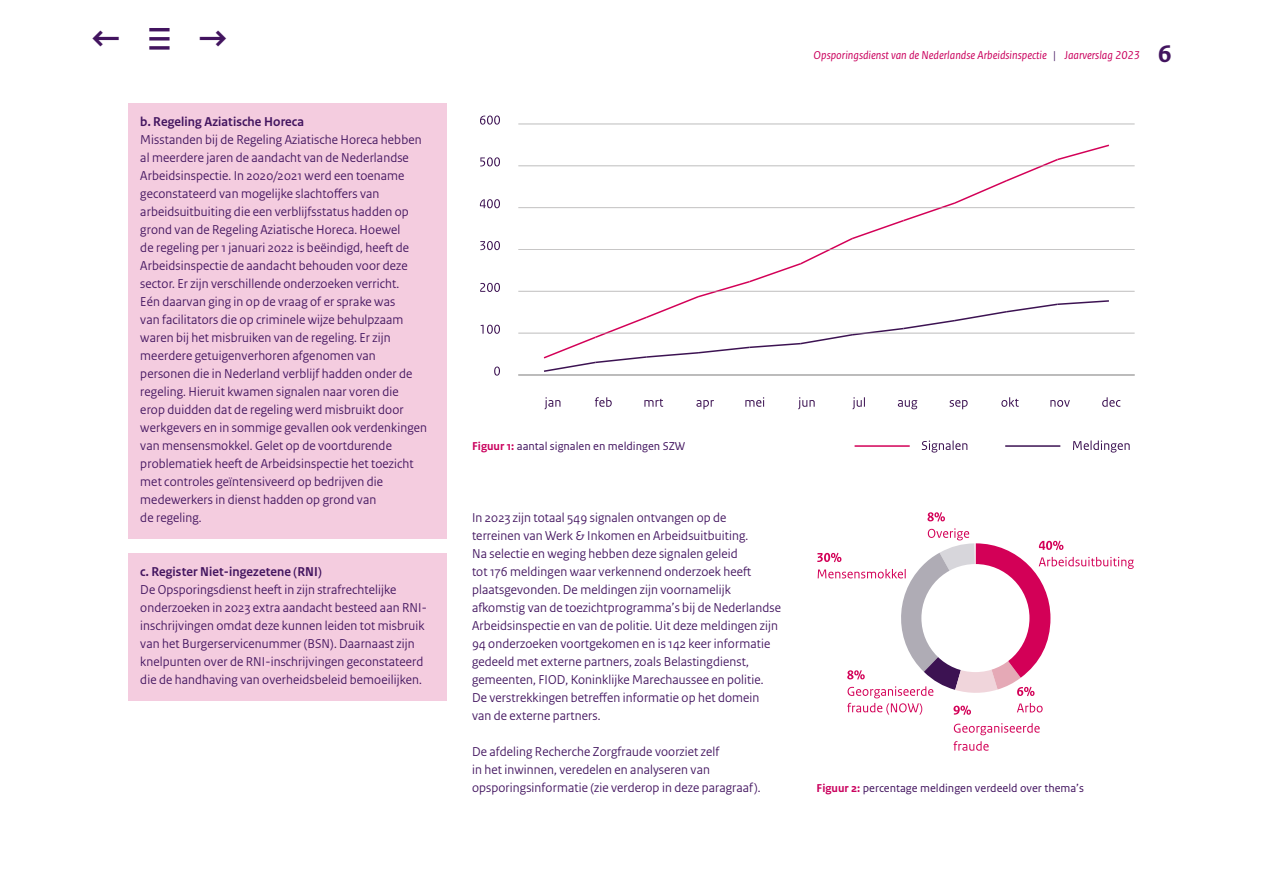
<style>
.page{position:relative;width:1263px;height:893px;background:#fff}
.page>*{position:absolute;margin:0;border:0;box-sizing:border-box;transform-origin:0 0}
.t1{font:italic 51.3px "Rijksoverheid Sans Text";color:#42145f}
.t2{font:700 33px "Rijksoverheid Sans Text";color:#42145f}
.P_Bodytekst_kader{font:13.5px/18px "Rijksoverheid Sans Heading";letter-spacing:.01em;color:#42145f}
.P_Bodytekst{font:13.5px/18px "Rijksoverheid Sans Heading";letter-spacing:.01em;color:#42145f}
.P_Tussenkopje_bodytekst_kader{font:700 13.5px "Rijksoverheid Sans Heading";letter-spacing:.01em;color:#42145f}
.P_fotobijschrift_paars{font:12px "Rijksoverheid Sans Text";color:#42145f}
.t3{font:italic 12px "Rijksoverheid Sans Text";color:#ca005d}
.s1{font-weight:700;font-style:normal;font-size:33px}
.s2{color:#42145f}
.s3{font-weight:700;font-style:normal;font-size:25.5px;color:#42145f}
.s4{font-weight:700;color:#ca005d}
</style>
<div class="page">
<hr style="left:854px;top:445px;width:56px;height:2px;background:#d30057">
<hr style="left:1005px;top:445px;width:55px;height:2px;background:#3c1252">
<svg style="left:494px;top:367px;width:6px;height:9px"></svg>
<svg style="left:481px;top:325px;width:19px;height:9px"></svg>
<svg style="left:480px;top:283px;width:20px;height:9px"></svg>
<svg style="left:480px;top:241px;width:20px;height:9px"></svg>
<svg style="left:480px;top:199px;width:20px;height:9px"></svg>
<svg style="left:480px;top:157px;width:20px;height:9px"></svg>
<svg style="left:480px;top:116px;width:20px;height:9px"></svg>
<svg style="left:542px;top:144px;width:569px;height:228px"></svg>
<svg style="left:545px;top:397px;width:15px;height:12px"></svg>
<svg style="left:595px;top:397px;width:17px;height:10px"></svg>
<svg style="left:644px;top:399px;width:19px;height:8px"></svg>
<svg style="left:696px;top:400px;width:18px;height:9px"></svg>
<svg style="left:745px;top:397px;width:19px;height:10px"></svg>
<svg style="left:798px;top:397px;width:17px;height:12px"></svg>
<svg style="left:852px;top:397px;width:13px;height:12px"></svg>
<svg style="left:898px;top:400px;width:19px;height:9px"></svg>
<svg style="left:950px;top:400px;width:18px;height:9px"></svg>
<svg style="left:1001px;top:397px;width:18px;height:10px"></svg>
<svg style="left:1050px;top:400px;width:20px;height:7px"></svg>
<svg style="left:1102px;top:397px;width:18px;height:10px"></svg>
<svg style="left:922px;top:440px;width:45px;height:13px"></svg>
<svg style="left:1073px;top:440px;width:57px;height:13px"></svg>
<hr style="left:518px;top:375px;width:616px;height:1px;background:#b3b2b2">
<hr style="left:518px;top:333px;width:616px;height:1px;background:#b3b2b2">
<hr style="left:518px;top:291px;width:616px;height:1px;background:#b3b2b2">
<hr style="left:518px;top:249px;width:616px;height:1px;background:#b3b2b2">
<hr style="left:518px;top:207px;width:616px;height:1px;background:#b3b2b2">
<hr style="left:518px;top:165px;width:616px;height:1px;background:#b3b2b2">
<hr style="left:518px;top:124px;width:616px;height:1px;background:#b3b2b2">
<svg style="left:927px;top:512px;width:18px;height:10px"></svg>
<svg style="left:817px;top:528px;width:317px;height:187px"></svg>
<svg style="left:954px;top:723px;width:86px;height:12px"></svg>
<svg style="left:953px;top:741px;width:35px;height:10px"></svg>
<div style="left:128px;top:103px;width:318px;height:39px;background:#f4ccdf"></div>
<div style="left:128px;top:121px;width:318px;height:417px;background:#f4ccdf"></div>
<div style="left:128px;top:553px;width:318px;height:39px;background:#f4ccdf"></div>
<div style="left:128px;top:571px;width:318px;height:129px;background:#f4ccdf"></div>
<h2 class="t2" style="left:91px;top:20px;width:30px">←</h2>
<h1 class="t1" style="left:146px;top:9px;width:83px">≡ <span class="s1">→</span></h1>
<p class="P_Tussenkopje_bodytekst_kader" style="left:140px;top:114px;width:165px">b. Regeling Aziatische Horeca</p>
<p class="P_Bodytekst_kader" style="left:140px;top:131px;width:288px">Misstanden bij de Regeling Aziatische Horeca hebben al meerdere jaren de aandacht van de Nederlandse Arbeidsinspectie. In 2020/2021 werd een toename geconstateerd van mogelijke slachtoffers van arbeidsuitbuiting die een verblijfsstatus hadden op grond van de Regeling Aziatische Horeca. Hoewel<br>de regeling per 1 januari 2022 is beëindigd, heeft de Arbeidsinspectie de aandacht behouden voor deze sector. Er zijn verschillende onderzoeken verricht.<br>Eén daarvan ging in op de vraag of er sprake was<br>van facilitators die op criminele wijze behulpzaam waren bij het misbruiken van de regeling. Er zijn meerdere getuigenverhoren afgenomen van personen die in Nederland verblijf hadden onder de regeling. Hieruit kwamen signalen naar voren die<br>erop duidden dat de regeling werd misbruikt door werkgevers en in sommige gevallen ook verdenkingen van mensensmokkel. Gelet op de voortdurende problematiek heeft de Arbeidsinspectie het toezicht met controles geïntensiveerd op bedrijven die medewerkers in dienst hadden op grond van<br>de regeling.</p>
<p class="P_Tussenkopje_bodytekst_kader" style="left:140px;top:564px;width:183px">c. Register Niet-ingezetene (RNI)</p>
<p class="P_Bodytekst_kader" style="left:140px;top:581px;width:288px">De Opsporingsdienst heeft in zijn strafrechtelijke onderzoeken in 2023 extra aandacht besteed aan RNI&shy;inschrijvingen omdat deze kunnen leiden tot misbruik van het Burgerservicenummer (BSN). Daarnaast zijn knelpunten over de RNI-inschrijvingen geconstateerd die de handhaving van overheidsbeleid bemoeilijken.</p>
<p class="t3" style="left:814px;top:48px;width:359px">Opsporingsdienst van de Nederlandse Arbeidsinspectie <span class="s2">|</span> Jaarverslag 2023 <span class="s3">6</span></p>
<p class="P_fotobijschrift_paars" style="left:472px;top:439px;width:215px"><span class="s4">Figuur 1:</span> aantal signalen en meldingen SZW</p>
<p class="P_Bodytekst" style="left:472px;top:509px;width:310px">In 2023 zijn totaal 549 signalen ontvangen op de<br>terreinen van Werk &amp; Inkomen en Arbeidsuitbuiting.<br>Na selectie en weging hebben deze signalen geleid<br>tot 176 meldingen waar verkennend onderzoek heeft plaatsgevonden. De meldingen zijn voornamelijk afkomstig van de toezichtprogramma’s bij de Nederlandse Arbeidsinspectie en van de politie. Uit deze meldingen zijn 94 onderzoeken voortgekomen en is 142 keer informatie gedeeld met externe partners, zoals Belastingdienst, gemeenten, FIOD, Koninklijke Marechaussee en politie.<br>De verstrekkingen betreffen informatie op het domein van de externe partners.</p>
<p class="P_Bodytekst" style="left:472px;top:743px;width:290px">De afdeling Recherche Zorgfraude voorziet zelf<br>in het inwinnen, veredelen en analyseren van opsporingsinformatie (zie verderop in deze paragraaf).</p>
<p class="P_fotobijschrift_paars" style="left:816px;top:781px;width:269px"><span class="s4">Figuur 2:</span> percentage meldingen verdeeld over thema’s</p>
</div>
